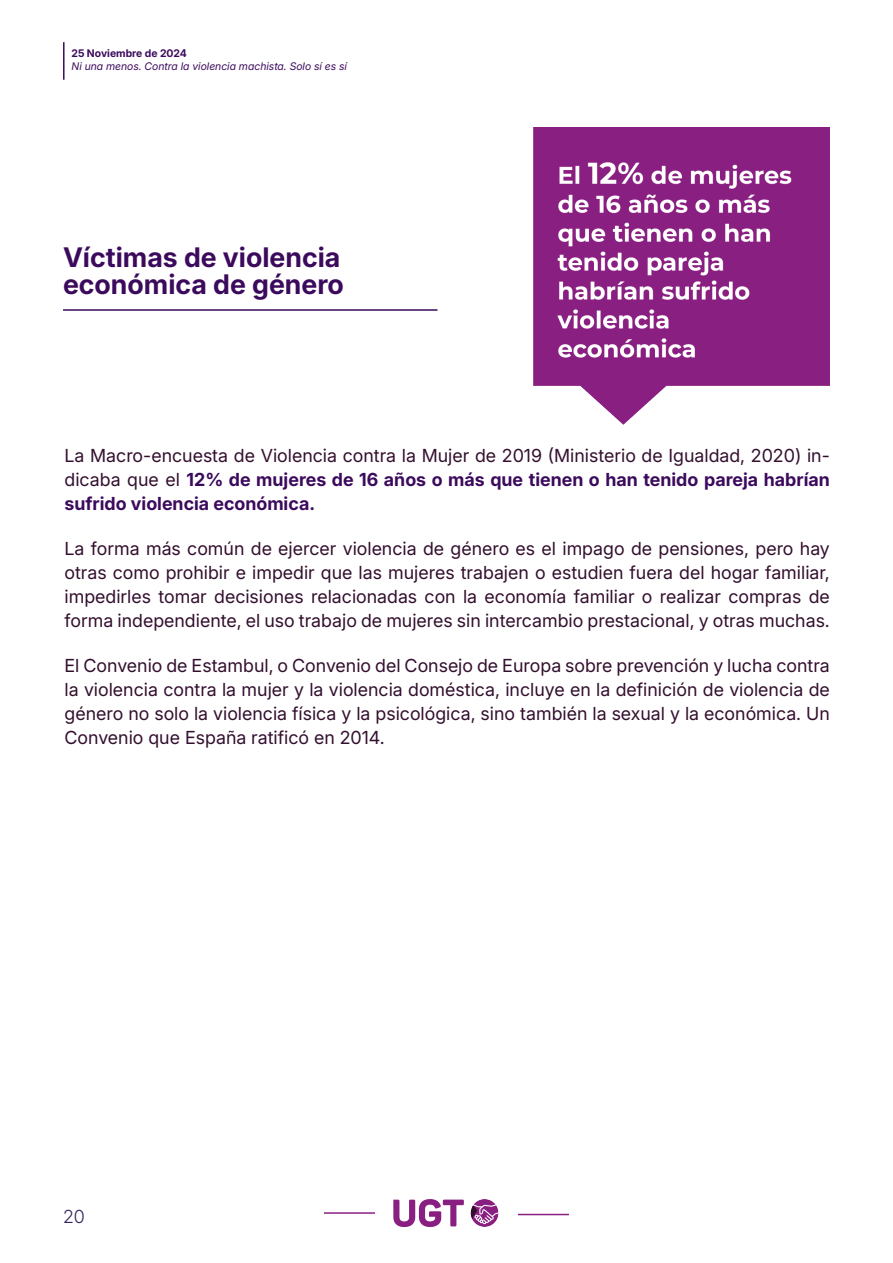
<style>
.page{position:relative;width:893px;height:1263px;background:#fff}
.page>*{position:absolute;margin:0;border:0;box-sizing:border-box;transform-origin:0 0}
.párrafo_1{font:700 27px/27px "Inter 18 pt";color:#3b0a5c}
.párrafo_1-2{font:18px/24px "Inter 18 pt";color:#330f2e;text-align:justify}
.t1{font:300 18px "Inter 18 pt";color:#35215d}
.t2{font:italic 10.5px "Inter 18 pt";color:#3b0a5c}
.t3{font:700 10.5px "Inter 18 pt";color:#3b0a5c}
.s1{font-weight:700;color:#3b0a5c}
</style>
<div class="page">
<svg style="left:393px;top:1199px;width:106px;height:29px"></svg>
<hr style="left:324px;top:1212px;width:51px;height:2px;background:#8a1f82">
<hr style="left:518px;top:1214px;width:51px;height:1px;background:#8a1f82">
<hr style="left:63px;top:42px;width:2px;height:38px;background:#3b0a5c">
<img style="left:534px;top:128px;width:296px;height:296px">
<hr style="left:63px;top:309px;width:374px;height:2px;background:#3b0a5c">
<hr style="left:892px;top:128px;width:1px;height:30px;background:#8a1f82">
<p class="t3" style="left:72px;top:46px;width:117px">25 Noviembre de 2024</p>
<p class="t2" style="left:72px;top:58px;width:277px">Ni una menos. Contra la violencia machista. Solo sí es sí</p>
<p class="párrafo_1" style="left:63px;top:243px;width:282px">Víctimas de violencia económica de género</p>
<p class="párrafo_1-2" style="left:65px;top:443px;width:767px">La Macro-encuesta de Violencia contra la Mujer de 2019 (Ministerio de Igualdad, 2020) in&shy;dicaba que el <span class="s1">12% de mujeres de 16 años o más que tienen o han tenido pareja habrían sufrido violencia económica.</span></p>
<p class="párrafo_1-2" style="left:65px;top:536px;width:767px">La forma más común de ejercer violencia de género es el impago de pensiones, pero hay otras como prohibir e impedir que las mujeres trabajen o estudien fuera del hogar familiar, impedirles tomar decisiones relacionadas con la economía familiar o realizar compras de forma independiente, el uso trabajo de mujeres sin intercambio prestacional, y otras muchas.</p>
<p class="párrafo_1-2" style="left:65px;top:653px;width:767px">El Convenio de Estambul, o Convenio del Consejo de Europa sobre prevención y lucha contra la violencia contra la mujer y la violencia doméstica, incluye en la definición de violencia de género no solo la violencia física y la psicológica, sino también la sexual y la económica. Un Convenio que España ratificó en 2014.</p>
<p class="t1" style="left:63px;top:1203px;width:23px">20</p>
</div>
